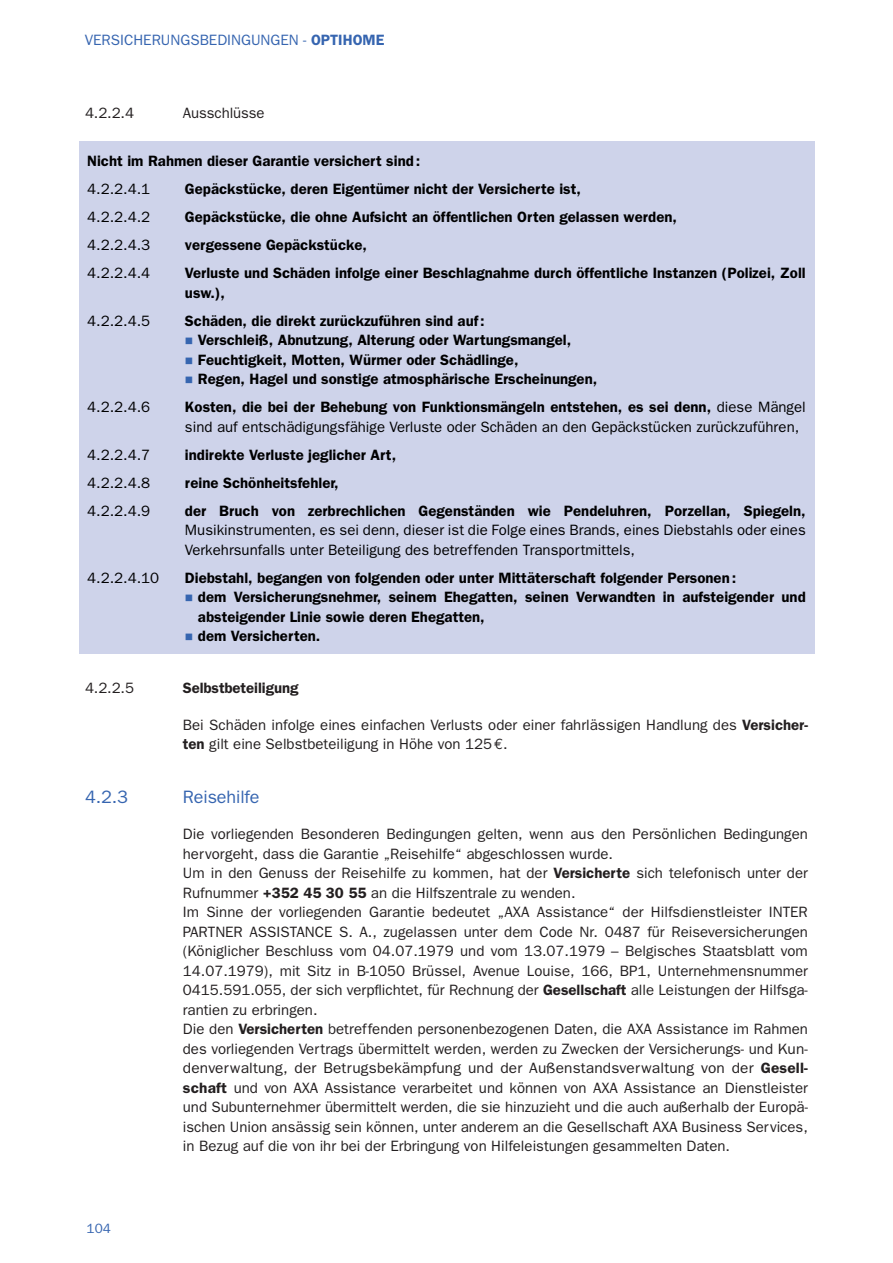
<style>
.page{position:relative;width:893px;height:1263px;background:#fff}
.page>*{position:absolute;margin:0;border:0;box-sizing:border-box;transform-origin:0 0}
.t1{font:18px "Franklin Gothic";letter-spacing:-.005em;color:#3665b0}
.t2{font:15px/19.5px "Franklin Gothic";color:#231f20}
.t3{font:600 15px/19.5px "Franklin Gothic";color:#000001}
.t4{font:15px/19.5px "Franklin Gothic";color:#000001}
.t5{font:15px "Franklin Gothic";color:#3665b0}
.t6{font:600 15px "Franklin Gothic";letter-spacing:-.005em;color:#231f20}
.t7{font:13.5px "Franklin Gothic";color:#3665b0}
.s1{font-weight:600}
.s2{color:#3665b0}
.s3{font-family:"Euro Mono"}
</style>
<div class="page">
<div style="left:79px;top:141px;width:735px;height:513px;background:#ced3ea"></div>
<p class="t5" style="left:85px;top:32px;width:301px">VERSICHERUNGSBEDINGUNGEN - <span class="s1">OPTIHOME</span></p>
<p class="t2" style="left:85px;top:103px;width:50px">4.2.2.4</p>
<p class="t2" style="left:183px;top:103px;width:83px">Ausschlüsse</p>
<p class="t3" style="left:87px;top:151px;width:335px">Nicht im Rahmen dieser Garantie versichert sind:</p>
<p class="t4" style="left:87px;top:179px;width:64px">4.2.2.4.1</p>
<p class="t3" style="left:185px;top:179px;width:397px">Gepäckstücke, deren Eigentümer nicht der Versicherte ist,</p>
<p class="t4" style="left:87px;top:207px;width:64px">4.2.2.4.2</p>
<p class="t3" style="left:185px;top:207px;width:494px">Gepäckstücke, die ohne Aufsicht an öffentlichen Orten gelassen werden,</p>
<p class="t4" style="left:87px;top:235px;width:64px">4.2.2.4.3</p>
<p class="t3" style="left:185px;top:235px;width:184px">vergessene Gepäckstücke,</p>
<p class="t4" style="left:87px;top:263px;width:64px">4.2.2.4.4</p>
<p class="t3" style="left:185px;top:263px;width:622px">Verluste und Schäden infolge einer Beschlagnahme durch öffentliche Instanzen (Polizei, Zoll usw.),</p>
<p class="t4" style="left:87px;top:311px;width:64px">4.2.2.4.5</p>
<p class="t3" style="left:185px;top:311px;width:301px">Schäden, die direkt zurückzuführen sind auf:</p>
<p class="t3" style="left:185px;top:330px;width:388px"><span class="s2">■</span> Verschleiß, Abnutzung, Alterung oder Wartungsmangel,</p>
<p class="t3" style="left:185px;top:350px;width:335px"><span class="s2">■</span> Feuchtigkeit, Motten, Würmer oder Schädlinge,</p>
<p class="t3" style="left:185px;top:369px;width:414px"><span class="s2">■</span> Regen, Hagel und sonstige atmosphärische Erscheinungen,</p>
<p class="t4" style="left:87px;top:397px;width:64px">4.2.2.4.6</p>
<p class="t4" style="left:185px;top:397px;width:622px"><span class="s1">Kosten, die bei der Behebung von Funktionsmängeln entstehen, es sei denn,</span> diese Mängel sind auf entschädigungsfähige Verluste oder Schäden an den Gepäckstücken zurückzuführen,</p>
<p class="t4" style="left:87px;top:445px;width:64px">4.2.2.4.7</p>
<p class="t3" style="left:185px;top:445px;width:213px">indirekte Verluste jeglicher Art,</p>
<p class="t4" style="left:87px;top:473px;width:64px">4.2.2.4.8</p>
<p class="t3" style="left:185px;top:473px;width:155px">reine Schönheitsfehler,</p>
<p class="t4" style="left:87px;top:501px;width:64px">4.2.2.4.9</p>
<p class="t3" style="left:185px;top:501px;width:622px">der Bruch von zerbrechlichen Gegenständen wie Pendeluhren, Porzellan, Spiegeln,</p>
<p class="t4" style="left:185px;top:520px;width:622px">Musikinstrumenten, es sei denn, dieser ist die Folge eines Brands, eines Diebstahls oder eines<br>Verkehrsunfalls unter Beteiligung des betreffenden Transportmittels,</p>
<p class="t4" style="left:87px;top:568px;width:73px">4.2.2.4.10</p>
<p class="t3" style="left:185px;top:568px;width:553px">Diebstahl, begangen von folgenden oder unter Mittäterschaft folgender Personen:</p>
<p class="t3" style="left:198px;top:587px;width:609px;text-indent:-13px"><span class="s2">■</span> dem Versicherungsnehmer, seinem Ehegatten, seinen Verwandten in aufsteigender und absteigender Linie sowie deren Ehegatten,</p>
<p class="t3" style="left:185px;top:626px;width:137px"><span class="s2">■</span> dem Versicherten.</p>
<p class="t2" style="left:85px;top:678px;width:50px">4.2.2.5</p>
<p class="t6" style="left:183px;top:679px;width:117px">Selbstbeteiligung</p>
<p class="t2" style="left:183px;top:714px;width:627px">Bei Schäden infolge eines einfachen Verlusts oder einer fahrlässigen Handlung des <span class="s1">Versicher&shy;ten</span> gilt eine Selbstbeteiligung in Höhe von 125<span class="s3">€</span>.</p>
<p class="t1" style="left:85px;top:786px;width:44px">4.2.3</p>
<p class="t1" style="left:183px;top:786px;width:78px">Reisehilfe</p>
<p class="t2" style="left:183px;top:824px;width:627px">Die vorliegenden Besonderen Bedingungen gelten, wenn aus den Persönlichen Bedingungen hervorgeht, dass die Garantie „Reisehilfe“ abgeschlossen wurde.<br>Um in den Genuss der Reisehilfe zu kommen, hat der <span class="s1">Versicherte</span> sich telefonisch unter der Rufnummer <span class="s1">+352 45 30 55</span> an die Hilfszentrale zu wenden.<br>Im Sinne der vorliegenden Garantie bedeutet „AXA Assistance“ der Hilfsdienstleister INTER PARTNER ASSISTANCE S. A., zugelassen unter dem Code Nr. 0487 für Reiseversicherungen (Königlicher Beschluss vom 04.07.1979 und vom 13.07.1979 – Belgisches Staatsblatt vom 14.07.1979), mit Sitz in B-1050 Brüssel, Avenue Louise, 166, BP1, Unternehmensnummer 0415.591.055, der sich verpflichtet, für Rechnung der <span class="s1">Gesellschaft</span> alle Leistungen der Hilfsga&shy;rantien zu erbringen.<br>Die den <span class="s1">Versicherten</span> betreffenden personenbezogenen Daten, die AXA Assistance im Rahmen des vorliegenden Vertrags übermittelt werden, werden zu Zwecken der Versicherungs- und Kun&shy;denverwaltung, der Betrugsbekämpfung und der Außenstandsverwaltung von der <span class="s1">Gesell&shy;schaft</span> und von AXA Assistance verarbeitet und können von AXA Assistance an Dienstleister und Subunternehmer übermittelt werden, die sie hinzuzieht und die auch außerhalb der Europä&shy;ischen Union ansässig sein können, unter anderem an die Gesellschaft AXA Business Services, in Bezug auf die von ihr bei der Erbringung von Hilfeleistungen gesammelten Daten.</p>
<p class="t7" style="left:87px;top:1221px;width:26px">104</p>
</div>
